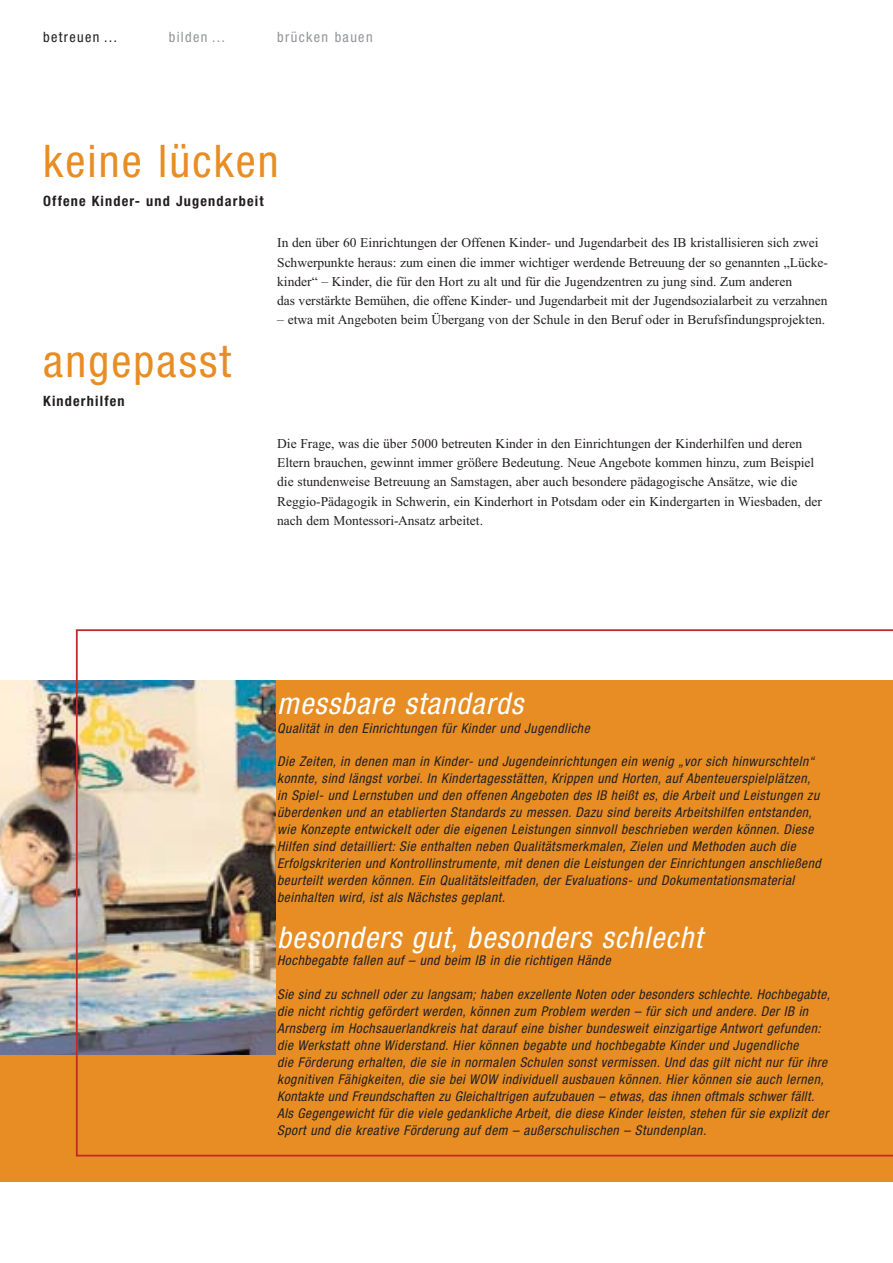
<style>
.page{position:relative;width:893px;height:1263px;background:#fff}
.page>*{position:absolute;margin:0;border:0;box-sizing:border-box;transform-origin:0 0}
.t1{font:condensed 45px "Helvetica Neue";letter-spacing:.05em;color:#e78d24}
.t2{font:italic condensed 30px "Helvetica Neue";letter-spacing:.04em;color:#fff}
.t3{font:700 condensed 14.25px "Helvetica Neue";letter-spacing:.08em;color:#231f20}
.t4{font:condensed 14.25px "Helvetica Neue";letter-spacing:.095em;color:#939598}
.t5{font:condensed 14.25px "Helvetica Neue";letter-spacing:.095em;color:#231f20}
.t6{font:italic condensed 13.5px/17px "Helvetica Neue";letter-spacing:.04em;color:#231f20}
.t7{font:13.5px/19.2px "Times New Roman";color:#231f20}
</style>
<div class="page">
<div style="left:0;top:680px;width:892px;height:502px;background:#e78d24"></div>
<img style="left:0;top:680px;width:76px;height:374px">
<svg style="left:76px;top:629px;width:816px;height:528px"></svg>
<p class="t5" style="left:43px;top:32px;width:76px">betreuen …</p>
<p class="t4" style="left:169px;top:32px;width:59px">bilden …</p>
<p class="t4" style="left:277px;top:32px;width:97px">brücken bauen</p>
<h1 class="t1" style="left:43px;top:145px;width:237px">keine lücken</h1>
<p class="t3" style="left:43px;top:196px;width:222px">Offene Kinder- und Jugendarbeit</p>
<h1 class="t1" style="left:43px;top:345px;width:189px">angepasst</h1>
<p class="t3" style="left:43px;top:396px;width:83px">Kinderhilfen</p>
<p class="t7" style="left:277px;top:235px;width:552px">In den über 60 Einrichtungen der Offenen Kinder- und Jugendarbeit des IB kristallisieren sich zwei Schwerpunkte heraus: zum einen die immer wichtiger werdende Betreuung der so genannten „Lücke&shy;kinder“ – Kinder, die für den Hort zu alt und für die Jugendzentren zu jung sind. Zum anderen<br>das verstärkte Bemühen, die offene Kinder- und Jugendarbeit mit der Jugendsozialarbeit zu verzahnen</p>
<p class="t7" style="left:277px;top:311px;width:549px">– etwa mit Angeboten beim Übergang von der Schule in den Beruf oder in Berufsfindungsprojekten.</p>
<p class="t7" style="left:277px;top:435px;width:546px">Die Frage, was die über 5000 betreuten Kinder in den Einrichtungen der Kinderhilfen und deren Eltern brauchen, gewinnt immer größere Bedeutung. Neue Angebote kommen hinzu, zum Beispiel die stundenweise Betreuung an Samstagen, aber auch besondere pädagogische Ansätze, wie die Reggio-Pädagogik in Schwerin, ein Kinderhort in Potsdam oder ein Kindergarten in Wiesbaden, der nach dem Montessori-Ansatz arbeitet.</p>
<h2 class="t2" style="left:277px;top:693px;width:247px">messbare standards</h2>
<p class="t6" style="left:277px;top:721px;width:314px">Qualität in den Einrichtungen für Kinder und Jugendliche</p>
<p class="t6" style="left:277px;top:753px;width:545px">Die Zeiten, in denen man in Kinder- und Jugendeinrichtungen ein wenig „vor sich hinwurschteln“ konnte, sind längst vorbei. In Kindertagesstätten, Krippen und Horten, auf Abenteuerspielplätzen, in Spiel- und Lernstuben und den offenen Angeboten des IB heißt es, die Arbeit und Leistungen zu überdenken und an etablierten Standards zu messen. Dazu sind bereits Arbeitshilfen entstanden, wie Konzepte entwickelt oder die eigenen Leistungen sinnvoll beschrieben werden können. Diese Hilfen sind detailliert: Sie enthalten neben Qualitätsmerkmalen, Zielen und Methoden auch die Erfolgskriterien und Kontrollinstrumente, mit denen die Leistungen der Einrichtungen anschließend beurteilt werden können. Ein Qualitätsleitfaden, der Evaluations- und Dokumentationsmaterial beinhalten wird, ist als Nächstes geplant.</p>
<h2 class="t2" style="left:277px;top:927px;width:426px">besonders gut, besonders schlecht</h2>
<p class="t6" style="left:277px;top:953px;width:335px">Hochbegabte fallen auf – und beim IB in die richtigen Hände</p>
<p class="t6" style="left:277px;top:987px;width:554px">Sie sind zu schnell oder zu langsam; haben exzellente Noten oder besonders schlechte. Hochbegabte, die nicht richtig gefördert werden, können zum Problem werden – für sich und andere. Der IB in Arnsberg im Hochsauerlandkreis hat darauf eine bisher bundesweit einzigartige Antwort gefunden: die Werkstatt ohne Widerstand. Hier können begabte und hochbegabte Kinder und Jugendliche<br>die Förderung erhalten, die sie in normalen Schulen sonst vermissen. Und das gilt nicht nur für ihre kognitiven Fähigkeiten, die sie bei WOW individuell ausbauen können. Hier können sie auch lernen, Kontakte und Freundschaften zu Gleichaltrigen aufzubauen – etwas, das ihnen oftmals schwer fällt.<br>Als Gegengewicht für die viele gedankliche Arbeit, die diese Kinder leisten, stehen für sie explizit der Sport und die kreative Förderung auf dem – außerschulischen – Stundenplan.</p>
</div>
